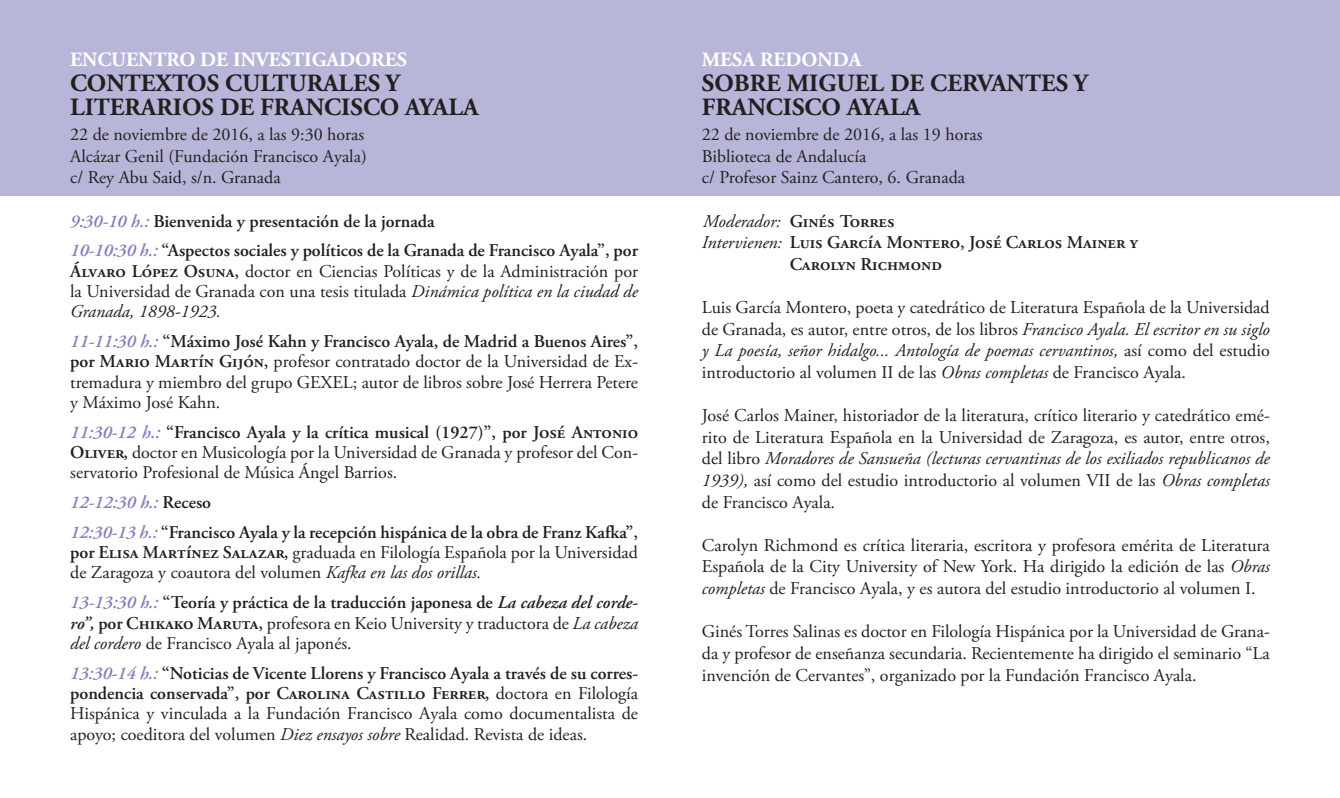
<style>
.page{position:relative;width:1340px;height:798px;background:#fff}
.page>*{position:absolute;margin:0;border:0;box-sizing:border-box;transform-origin:0 0}
.t1{font:700 24.75px/24.8px "Adobe Garamond Pro";color:#231f20}
.t2{font:700 20.25px "Adobe Garamond Pro";color:#fff}
.t3{font:18px/21.6px "Adobe Garamond Pro";color:#231f20;text-align:justify}
.t4{font:600 18px/29.9px "Adobe Garamond Pro";color:#231f20}
.s1{font-style:italic;color:#807fbd}
.s2{font-weight:600}
.s3{font-style:italic}
.s4{font-weight:600;font-style:italic;color:#807fbd}
.s5{font-weight:600;font-style:italic}
.s6{font-weight:400;font-style:italic}
</style>
<div class="page">
<div style="left:0;top:0;width:1339px;height:196px;background:#b7b6d9"></div>
<p class="t2" style="left:70px;top:48px;width:338px">ENCUENTRO DE INVESTIGADORES</p>
<h1 class="t1" style="left:70px;top:71px;width:410px">CONTEXTOS CULTURALES Y<br>LITERARIOS DE FRANCISCO AYALA</h1>
<p class="t3" style="left:70px;top:124px;width:298px;text-align:left">22 de noviembre de 2016, a las 9:30 horas<br>Alcázar Genil (Fundación Francisco Ayala) c/ Rey Abu Said, s/n. Granada</p>
<p class="t4" style="left:70px;top:206px;width:569px"><span class="s1">9:30-10 h.:</span> Bienvenida y presentación de la jornada<br><span class="s1">10-10:30 h.:</span> “Aspectos sociales y políticos de la Granada de Francisco Ayala”, por</p>
<p class="t3" style="left:70px;top:261px;width:569px;line-height:20.2px"><span class="s2">Álvaro López Osuna,</span> doctor en Ciencias Políticas y de la Administración por la Universidad de Granada con una tesis titulada <span class="s3">Dinámica política en la ciudad de Granada, 1898-1923.</span></p>
<p class="t3" style="left:70px;top:332px;width:569px;line-height:20.2px"><span class="s4">11-11:30 h.:</span> <span class="s2">“Máximo José Kahn y Francisco Ayala, de Madrid a Buenos Aires”, por Mario Martín Gijón,</span> profesor contratado doctor de la Universidad de Ex&shy;tremadura y miembro del grupo GEXEL; autor de libros sobre José Herrera Petere y Máximo José Kahn.</p>
<p class="t3" style="left:70px;top:422px;width:569px;line-height:20.2px"><span class="s4">11:30-12 h.:</span> <span class="s2">“Francisco Ayala y la crítica musical (1927)”, por José Antonio Oliver,</span> doctor en Musicología por la Universidad de Granada y profesor del Con&shy;servatorio Profesional de Música Ángel Barrios.</p>
<p class="t4" style="left:70px;top:487px;width:569px"><span class="s1">12-12:30 h.:</span> Receso<br><span class="s1">12:30-13 h.:</span> “Francisco Ayala y la recepción hispánica de la obra de Franz Kafka”,</p>
<p class="t3" style="left:70px;top:543px;width:569px;line-height:20.2px"><span class="s2">por Elisa Martínez Salazar,</span> graduada en Filología Española por la Universidad de Zaragoza y coautora del volumen <span class="s3">Kafka en las dos orillas.</span></p>
<p class="t3" style="left:70px;top:593px;width:569px;line-height:20.2px"><span class="s4">13-13:30 h.:</span> <span class="s2">“Teoría y práctica de la traducción japonesa de</span> <span class="s5">La cabeza del corde&shy;ro”,</span> <span class="s2">por Chikako Maruta,</span> profesora en Keio University y traductora de <span class="s3">La cabeza del cordero</span> de Francisco Ayala al japonés.</p>
<p class="t3" style="left:70px;top:663px;width:569px;line-height:20.2px"><span class="s4">13:30-14 h.:</span> <span class="s2">“Noticias de Vicente Llorens y Francisco Ayala a través de su corres&shy;pondencia conservada”, por Carolina Castillo Ferrer,</span> doctora en Filología Hispánica y vinculada a la Fundación Francisco Ayala como documentalista de apoyo; coeditora del volumen <span class="s3">Diez ensayos sobre</span> Realidad. Revista de ideas.</p>
<p class="t2" style="left:702px;top:48px;width:161px">MESA REDONDA</p>
<h1 class="t1" style="left:702px;top:71px;width:387px">SOBRE MIGUEL DE CERVANTES Y<br>FRANCISCO AYALA</h1>
<p class="t3" style="left:702px;top:124px;width:282px;text-align:left">22 de noviembre de 2016, a las 19 horas<br>Biblioteca de Andalucía<br>c/ Profesor Sainz Cantero, 6. Granada</p>
<p class="t4" style="left:703px;top:206px;width:193px"><span class="s6">Moderador:</span> Ginés Torres</p>
<p class="t4" style="left:702px;top:227px;width:437px"><span class="s6">Intervienen:</span> Luis García Montero, José Carlos Mainer y</p>
<p class="t4" style="left:789px;top:249px;width:154px">Carolyn Richmond</p>
<p class="t3" style="left:702px;top:297px;width:569px">Luis García Montero, poeta y catedrático de Literatura Española de la Universidad de Granada, es autor, entre otros, de los libros <span class="s3">Francisco Ayala. El escritor en su siglo y La poesía, señor hidalgo... Antología de poemas cervantinos,</span> así como del estudio introductorio al volumen II de las <span class="s3">Obras completas</span> de Francisco Ayala.</p>
<p class="t3" style="left:702px;top:405px;width:569px">José Carlos Mainer, historiador de la literatura, crítico literario y catedrático emé&shy;rito de Literatura Española en la Universidad de Zaragoza, es autor, entre otros, del libro <span class="s3">Moradores de Sansueña (lecturas cervantinas de los exiliados republicanos de 1939),</span> así como del estudio introductorio al volumen VII de las <span class="s3">Obras completas </span>de Francisco Ayala.</p>
<p class="t3" style="left:702px;top:534px;width:569px">Carolyn Richmond es crítica literaria, escritora y profesora emérita de Literatura Española de la City University of New York. Ha dirigido la edición de las <span class="s3">Obras completas</span> de Francisco Ayala, y es autora del estudio introductorio al volumen I.</p>
<p class="t3" style="left:702px;top:621px;width:569px">Ginés Torres Salinas es doctor en Filología Hispánica por la Universidad de Grana&shy;da y profesor de enseñanza secundaria. Recientemente ha dirigido el seminario “La invención de Cervantes”, organizado por la Fundación Francisco Ayala.</p>
</div>
